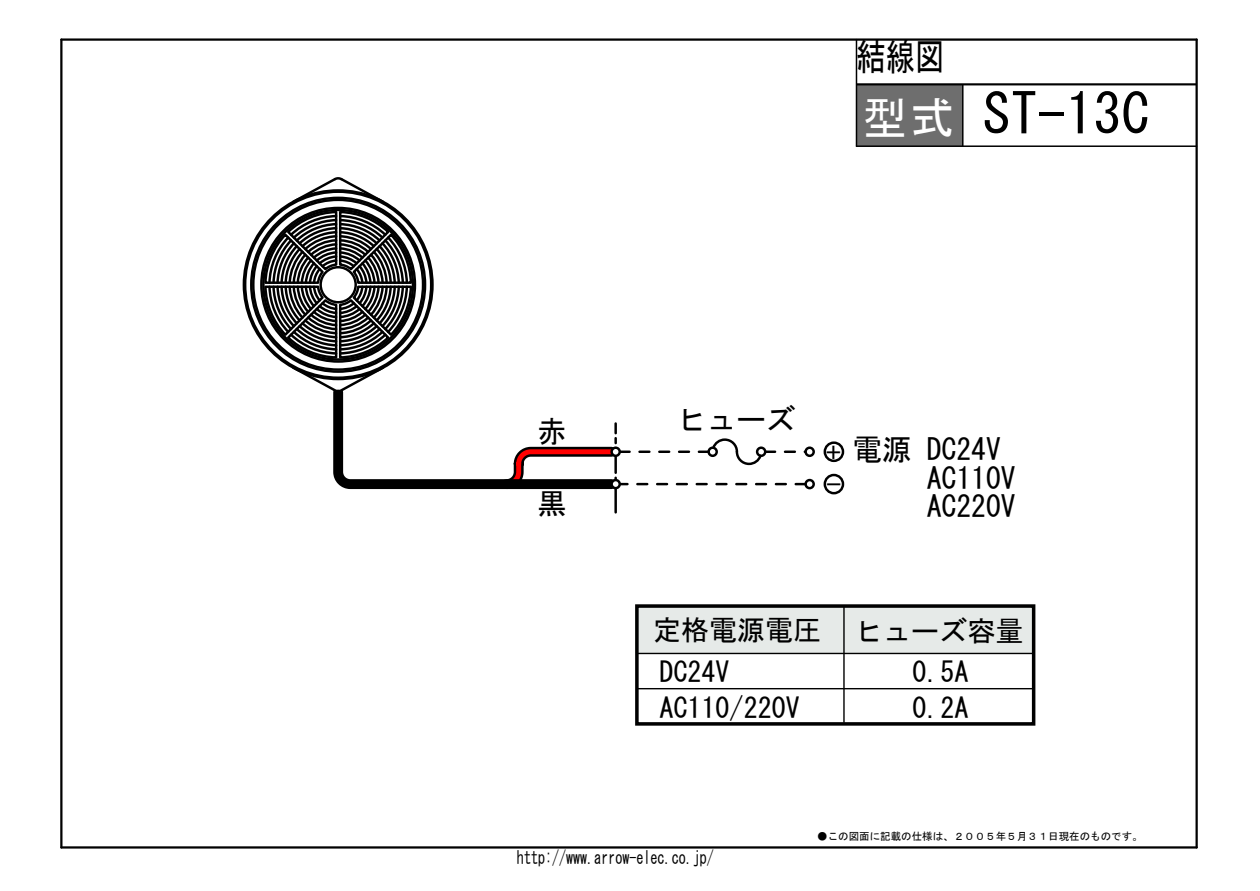
<style>
.page{position:relative;width:1260px;height:891px;background:#fff}
.page>*{position:absolute;margin:0;border:0;box-sizing:border-box;transform-origin:0 0}
.t1{font:55.5px "MS Gothic";color:#000}
.t2{font:37.5px "MS Gothic";color:#000;scale:.78 1}
.t3{font:29.7px/28.3px "MS Gothic";color:#000}
.t4{font:28.05px/41.8px "MS Gothic";color:#000}
.t5{font:18px "MS Gothic";color:#000;scale:.78 1}
.t6{font:10.5px "MS Gothic";color:#000}
.s1{font-size:45px;color:#fff}
</style>
<div class="page">
<hr style="left:60px;top:40px;width:3px;height:807px;background:#000">
<hr style="left:1196px;top:40px;width:2px;height:807px;background:#000">
<hr style="left:61px;top:846px;width:1136px;height:3px;background:#000">
<hr style="left:61px;top:38px;width:1136px;height:3px;background:#000">
<div style="left:856px;top:85px;width:107px;height:61px;background:#6e6e6e"></div>
<hr style="left:856px;top:83px;width:341px;height:2px;background:#000">
<hr style="left:856px;top:40px;width:1px;height:106px;background:#000">
<hr style="left:962px;top:84px;width:2px;height:62px;background:#000">
<hr style="left:856px;top:145px;width:341px;height:2px;background:#000">
<div style="left:635px;top:606px;width:398px;height:47px;background:#e6eae8"></div>
<hr style="left:843px;top:606px;width:2px;height:117px;background:#000">
<div style="left:635px;top:604px;width:400px;height:122px;border:4px solid #000"></div>
<hr style="left:637px;top:653px;width:395px;height:1px;background:#000">
<hr style="left:637px;top:688px;width:397px;height:1px;background:#000">
<hr style="left:637px;top:723px;width:178px;height:2px;background:#000">
<div style="left:824px;top:474px;width:20px;height:20px;border:2px solid #000;border-radius:50%"></div>
<div style="left:824px;top:441px;width:20px;height:21px;border:2px solid #000;border-radius:50%"></div>
<div style="left:804px;top:479px;width:11px;height:10px;border:2px solid #000;border-radius:50%"></div>
<div style="left:804px;top:446px;width:11px;height:11px;border:2px solid #000;border-radius:50%"></div>
<svg style="left:263px;top:177px;width:543px;height:335px"></svg>
<svg style="left:610px;top:446px;width:11px;height:11px"></svg>
<svg style="left:610px;top:479px;width:11px;height:10px"></svg>
<h2 class="t2" style="left:856px;top:38px;width:114px">結線図</h2>
<h1 class="t1" style="left:863px;top:86px;width:288px"><span class="s1">型式</span> ST-13C</h1>
<p class="t3" style="left:537px;top:417px;width:31px">赤</p>
<p class="t3" style="left:537px;top:489px;width:31px">黒</p>
<p class="t3" style="left:677px;top:405px;width:120px">ヒューズ</p>
<p class="t3" style="left:927px;top:436px;width:91px;text-indent:-100px">+ 電源 DC24V<br>AC110V<br>AC220V</p>
<p class="t3" style="left:826px;top:470px;width:16px">-</p>
<p class="t4" style="left:653px;top:610px;width:372px">定格電源電圧 ヒューズ容量<br>DC24V</p>
<p class="t4" style="left:660px;top:687px;width:142px">AC110/220V</p>
<p class="t4" style="left:913px;top:655px;width:58px;line-height:35.1px">0.5A<br>0.2A</p>
<p class="t6" style="left:817px;top:831px;width:327px">●この図面に記載の仕様は、２００５年５月３１日現在のものです。</p>
<p class="t5" style="left:517px;top:848px;width:254px">http://www.arrow-elec.co.jp/</p>
</div>
